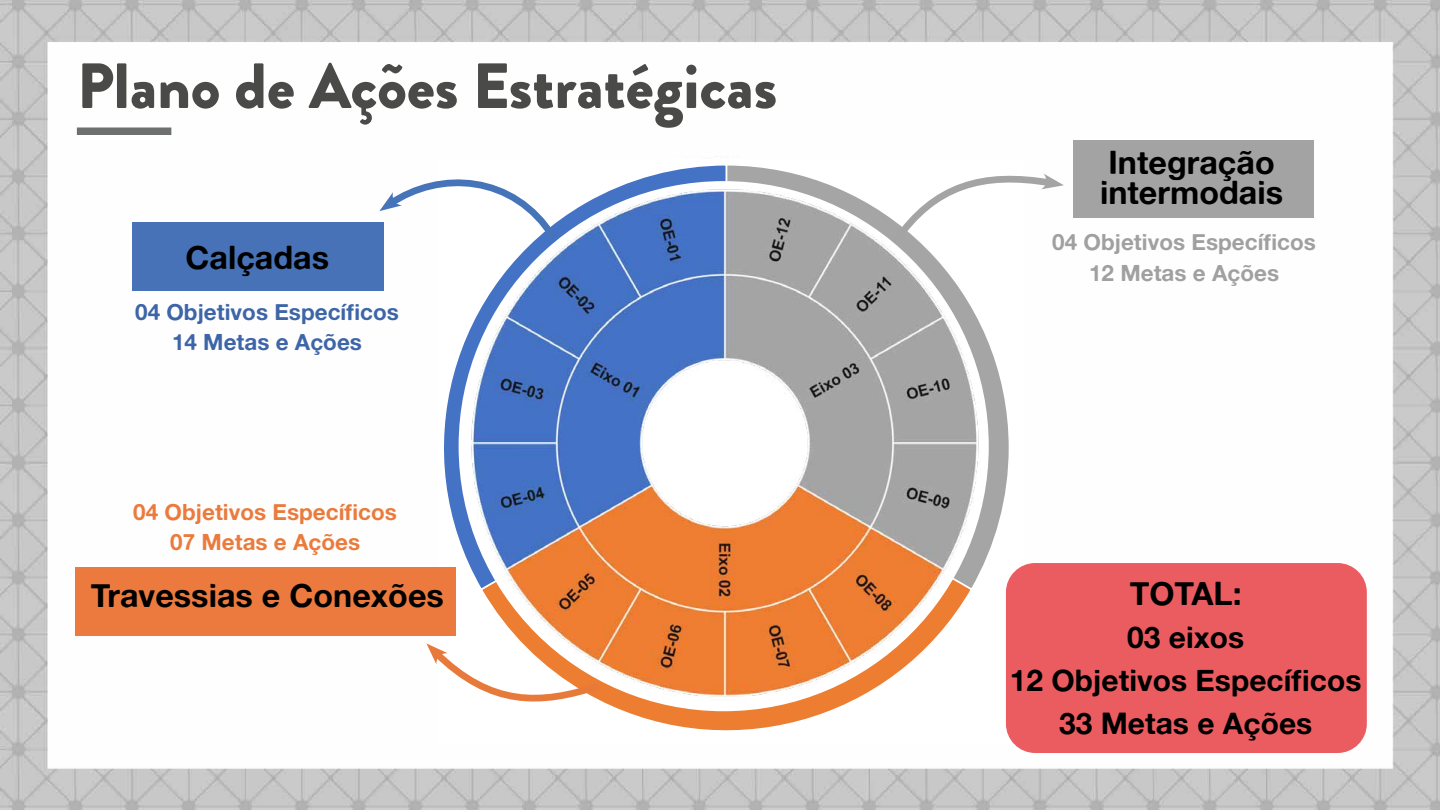
<style>
.page{position:relative;width:1440px;height:810px;background:#fff}
.page>*{position:absolute;margin:0;border:0;box-sizing:border-box;transform-origin:0 0}
.t1{font:900 63.75px "Brandon Grotesque";color:#4a4a49}
.t2{font:32.33px/30.2px "Alte Haas Grotesk Bold";color:#000}
.t3{font:30px/43.1px "Alte Haas Grotesk Bold";color:#000;text-align:center}
.t4{font:22.5px/30.2px "Alte Haas Grotesk Bold";color:#a0a0a0;text-align:center}
.t5{font:22.5px/30.2px "Alte Haas Grotesk Bold";color:#ea7b3d;text-align:center}
.t6{font:22.5px/30.2px "Alte Haas Grotesk Bold";color:#3d65a7;text-align:center}
</style>
<div class="page">
<img style="left:0;top:0;width:1440px;height:810px">
<svg style="left:479px;top:701px;width:495px;height:42px"></svg>
<img style="left:438px;top:159px;width:584px;height:542px">
<div style="left:77px;top:128px;width:94px;height:7px;background:#6e6f6f"></div>
<div style="left:132px;top:222px;width:252px;height:69px;background:#4772b7"></div>
<div style="left:75px;top:567px;width:381px;height:69px;background:#ec7a3e"></div>
<div style="left:1073px;top:140px;width:241px;height:78px;background:#a3a3a3"></div>
<svg style="left:886px;top:171px;width:178px;height:79px"></svg>
<svg style="left:426px;top:643px;width:181px;height:64px"></svg>
<svg style="left:379px;top:170px;width:184px;height:77px"></svg>
<div style="left:1006px;top:563px;width:361px;height:190px;background:#eb5c60;border-radius:29px"></div>
<h1 class="t1" style="left:77px;top:41px;width:702px">Plano de Ações Estratégicas</h1>
<p class="t2" style="left:1100px;top:147px;width:185px">Integração intermodais</p>
<p class="t2" style="left:186px;top:242px;width:145px">Calçadas</p>
<p class="t4" style="left:1052px;top:227px;width:265px">04 Objetivos Específicos<br>12 Metas e Ações</p>
<p class="t6" style="left:135px;top:297px;width:265px">04 Objetivos Específicos<br>14 Metas e Ações</p>
<p class="t5" style="left:133px;top:496px;width:265px">04 Objetivos Específicos<br>07 Metas e Ações</p>
<p class="t2" style="left:91px;top:580px;width:355px">Travessias e Conexões</p>
<p class="t2" style="left:1130px;top:578px;width:113px">TOTAL:</p>
<p class="t3" style="left:1010px;top:615px;width:353px">03 eixos<br>12 Objetivos Específicos<br>33 Metas e Ações</p>
</div>
